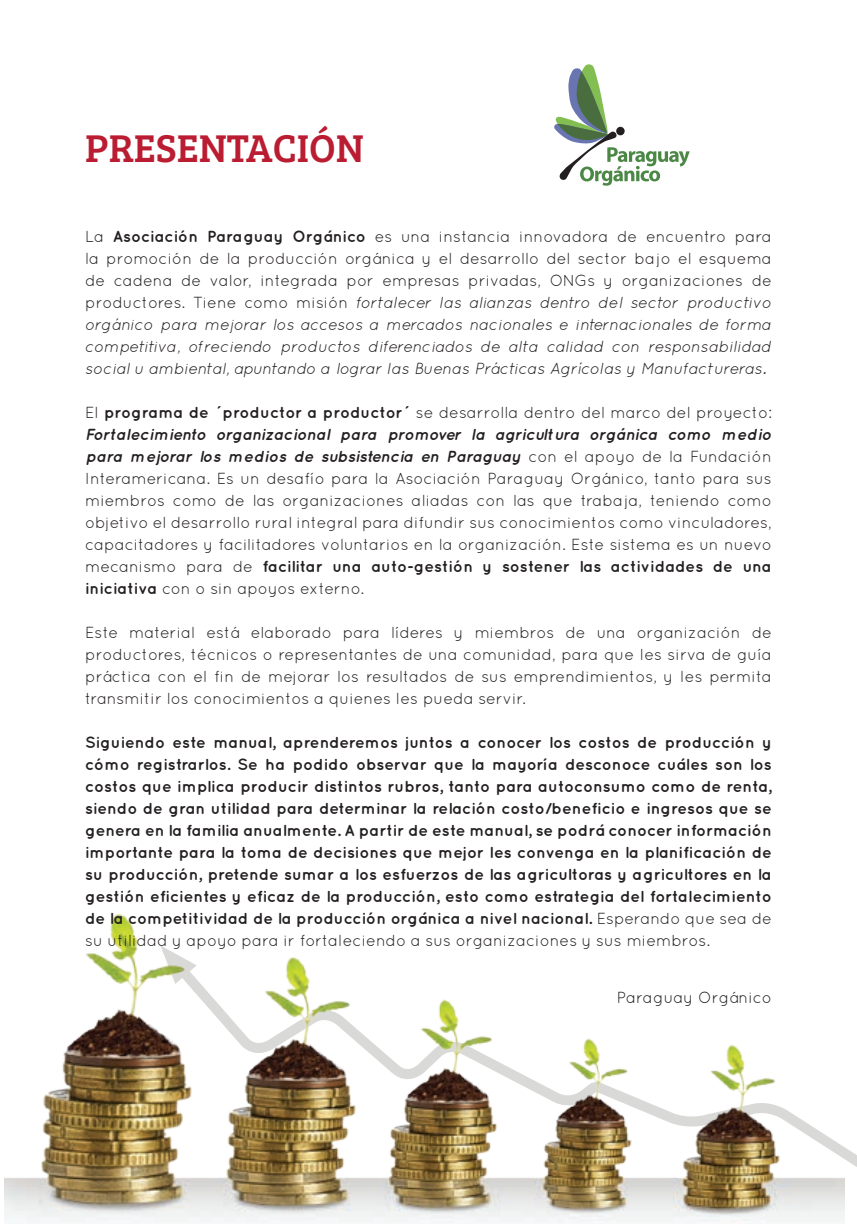
<style>
.page{position:relative;width:857px;height:1225px;background:#fff}
.page>*{position:absolute;margin:0;border:0;box-sizing:border-box;transform-origin:0 0}
.t1{font:40px "Bree Serif";color:#ba1c31}
.t2{font:16px/22px "Quicksand";color:#231f20;text-align:justify}
.t3{font:700 16px/22px "Quicksand";color:#231f20;text-align:justify}
.t4{font:italic 16px/22px "Quicksand";color:#231f20;text-align:justify}
.s1{font-style:normal}
.s2{font-weight:700;font-style:normal}
.s3{font-weight:700}
.s4{font-weight:700;font-style:italic}
.s5{font-weight:400}
</style>
<div class="page">
<img style="left:5px;top:914px;width:839px;height:309px">
<svg style="left:554px;top:64px;width:135px;height:122px"></svg>
<h1 class="t1" style="left:85px;top:119px;width:280px">PRESENTACIÓN</h1>
<p class="t4" style="left:85px;top:225px;width:688px"><span class="s1">La</span> <span class="s2">Asociación Paraguay Orgánico</span> <span class="s1">es una instancia innovadora de encuentro para la promoción de la producción orgánica y el desarrollo del sector bajo el esquema de cadena de valor, integrada por empresas privadas, ONGs y organizaciones de productores. Tiene como misión</span> fortalecer las alianzas dentro del sector productivo orgánico para mejorar los accesos a mercados nacionales e internacionales de forma competitiva, ofreciendo productos diferenciados de alta calidad con responsabilidad social u ambiental, apuntando a lograr las Buenas Prácticas Agrícolas y Manufactureras.</p>
<p class="t2" style="left:85px;top:401px;width:688px">El <span class="s3">programa de ´productor a productor´</span> se desarrolla dentro del marco del proyecto:<br><span class="s4">Fortalecimiento organizacional para promover la agricultura orgánica como medio para mejorar los medios de subsistencia en Paraguay</span> con el apoyo de la Fundación Interamericana. Es un desafío para la Asociación Paraguay Orgánico, tanto para sus miembros como de las organizaciones aliadas con las que trabaja, teniendo como objetivo el desarrollo rural integral para difundir sus conocimientos como vinculadores, capacitadores y facilitadores voluntarios en la organización. Este sistema es un nuevo mecanismo para de <span class="s3">facilitar una auto-gestión y sostener las actividades de una iniciativa</span> con o sin apoyos externo.</p>
<p class="t2" style="left:85px;top:621px;width:688px">Este material está elaborado para líderes y miembros de una organización de productores, técnicos o representantes de una comunidad, para que les sirva de guía práctica con el fin de mejorar los resultados de sus emprendimientos, y les permita transmitir los conocimientos a quienes les pueda servir.</p>
<p class="t3" style="left:85px;top:730px;width:688px">Siguiendo este manual, aprenderemos juntos a conocer los costos de producción y cómo registrarlos. Se ha podido observar que la mayoría desconoce cuáles son los costos que implica producir distintos rubros, tanto para autoconsumo como de renta, siendo de gran utilidad para determinar la relación costo/beneficio e ingresos que se genera en la familia anualmente. A partir de este manual, se podrá conocer información importante para la toma de decisiones que mejor les convenga en la planificación de su producción, pretende sumar a los esfuerzos de las agricultoras y agricultores en la gestión eficientes y eficaz de la producción, esto como estrategia del fortalecimiento de la competitividad de la producción orgánica a nivel nacional. <span class="s5">Esperando que sea de su utilidad y apoyo para ir fortaleciendo a sus organizaciones y sus miembros.</span></p>
<p class="t2" style="left:616px;top:986px;width:156px">Paraguay Orgánico</p>
</div>
